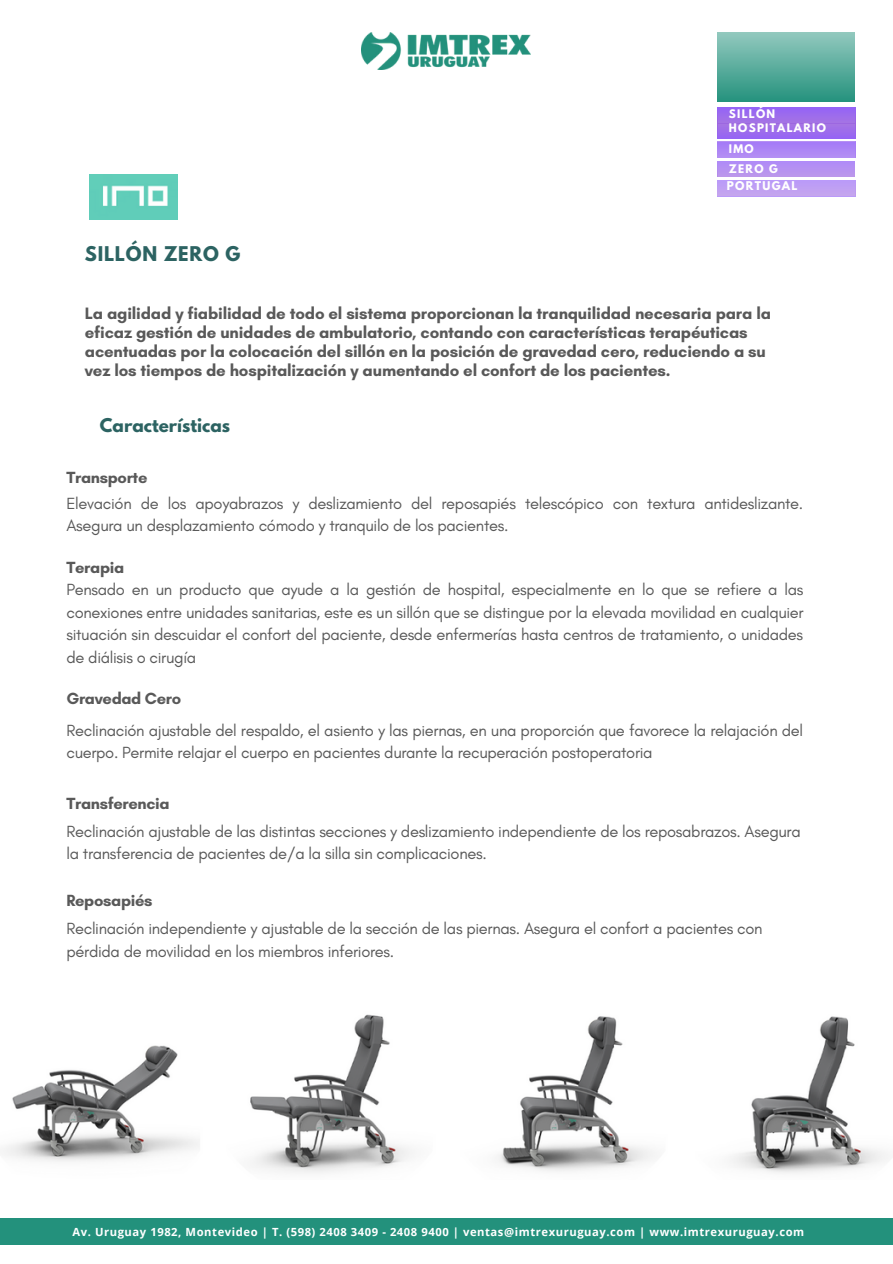
<style>
.page{position:relative;width:893px;height:1264px;background:#fff}
.page>*{position:absolute;margin:0;border:0;box-sizing:border-box;transform-origin:0 0}
.t1{font:700 18px "League Spartan";letter-spacing:.04em;color:#2c6362}
.t2{font:700 16.8px/19px "Glacial Indifference";letter-spacing:-.01em;color:#595959}
.t3{font:700 16.8px "League Spartan";color:#2c6362}
.t4{font:16.5px/22.5px "Glacial Indifference";letter-spacing:-.02em;color:#595959}
.t5{font:700 16.5px "Glacial Indifference";letter-spacing:-.02em;color:#595959}
.t6{font:700 11.25px "Open Sans";letter-spacing:.05em;color:#fff}
.t7{font:700 10.65px "League Spartan";letter-spacing:.12em;color:#fff}
.t8{font:700 10.5px/14px "League Spartan";letter-spacing:.12em;color:#fff}
</style>
<div class="page">
<div style="left:0;top:1218px;width:892px;height:26px;background:#23917c"></div>
<img style="left:362px;top:33px;width:168px;height:37px">
<div style="left:717px;top:33px;width:137px;height:68px;background:linear-gradient(to bottom,#91c8be,#28947f)"></div>
<div style="left:717px;top:142px;width:138px;height:15px;background:#ac85f5"></div>
<div style="left:717px;top:161px;width:137px;height:16px;background:#b591f1"></div>
<div style="left:717px;top:180px;width:138px;height:16px;background:#bfa0f3"></div>
<div style="left:717px;top:107px;width:138px;height:16px;background:#9c6bec"></div>
<div style="left:717px;top:123px;width:138px;height:16px;background:#9e6ceb"></div>
<img style="left:89px;top:174px;width:88px;height:45px">
<img style="left:3px;top:1014px;width:885px;height:159px">
<p class="t8" style="left:729px;top:108px;width:98px">SILLÓN<br>HOSPITALARIO</p>
<p class="t8" style="left:729px;top:143px;width:26px">IMO</p>
<p class="t8" style="left:729px;top:163px;width:50px">ZERO G</p>
<p class="t1" style="left:85px;top:245px;width:157px">SILLÓN ZERO G</p>
<p class="t7" style="left:726px;top:181px;width:72px">PORTUGAL</p>
<p class="t2" style="left:85px;top:303px;width:687px">La agilidad y fiabilidad de todo el sistema proporcionan la tranquilidad necesaria para la eficaz gestión de unidades de ambulatorio, contando con características terapéuticas acentuadas por la colocación del sillón en la posición de gravedad cero, reduciendo a su vez los tiempos de hospitalización y aumentando el confort de los pacientes.</p>
<p class="t3" style="left:100px;top:417px;width:132px">Características</p>
<p class="t5" style="left:66px;top:467px;width:82px">Transporte</p>
<p class="t4" style="left:66px;top:491px;width:738px">Elevación de los apoyabrazos y deslizamiento del reposapiés telescópico con textura antideslizante.<br>Asegura un desplazamiento cómodo y tranquilo de los pacientes.</p>
<p class="t5" style="left:66px;top:557px;width:59px">Terapia</p>
<p class="t4" style="left:66px;top:578px;width:738px;text-align:justify">Pensado en un producto que ayude a la gestión de hospital, especialmente en lo que se refiere a las conexiones entre unidades sanitarias, este es un sillón que se distingue por la elevada movilidad en cualquier situación sin descuidar el confort del paciente, desde enfermerías hasta centros de tratamiento, o unidades de diálisis o cirugía</p>
<p class="t5" style="left:66px;top:688px;width:116px">Gravedad Cero</p>
<p class="t4" style="left:66px;top:719px;width:738px">Reclinación ajustable del respaldo, el asiento y las piernas, en una proporción que favorece la relajación del cuerpo. Permite relajar el cuerpo en pacientes durante la recuperación postoperatoria</p>
<p class="t5" style="left:66px;top:793px;width:105px">Transferencia</p>
<p class="t4" style="left:66px;top:820px;width:735px">Reclinación ajustable de las distintas secciones y deslizamiento independiente de los reposabrazos. Asegura la transferencia de pacientes de/a la silla sin complicaciones.</p>
<p class="t5" style="left:66px;top:890px;width:88px">Reposapiés</p>
<p class="t4" style="left:66px;top:917px;width:697px">Reclinación independiente y ajustable de la sección de las piernas. Asegura el confort a pacientes con pérdida de movilidad en los miembros inferiores.</p>
<p class="t6" style="left:72px;top:1223px;width:733px">Av. Uruguay 1982, Montevideo | T. (598) 2408 3409 - 2408 9400 | ventas@imtrexuruguay.com | www.imtrexuruguay.com</p>
</div>
